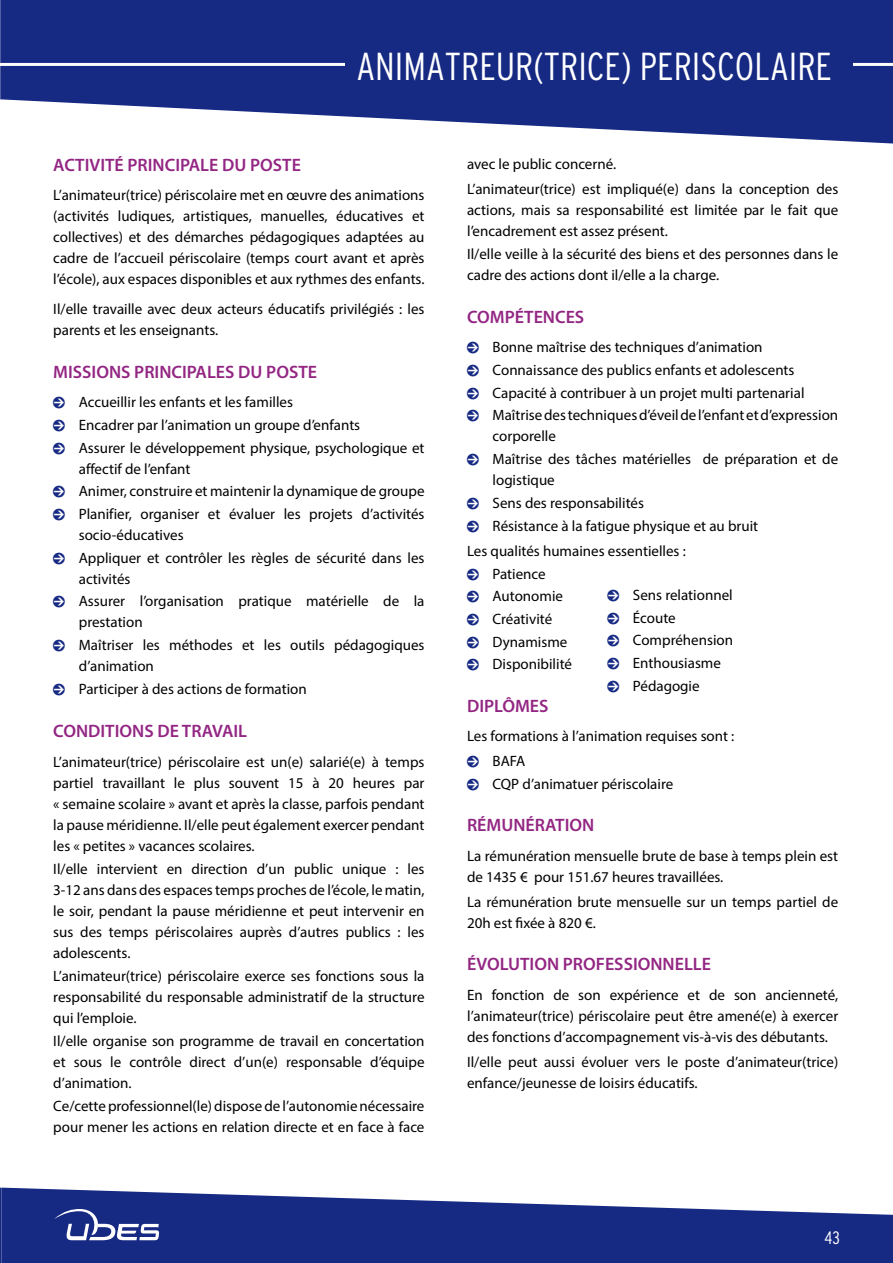
<style>
.page{position:relative;width:893px;height:1263px;background:#fff}
.page>*{position:absolute;margin:0;border:0;box-sizing:border-box;transform-origin:0 0}
.t1{font:300 condensed 39px "Interstate";color:#fff}
.t2{font:600 18px "Myriad Pro";color:#932683}
.t3{font:300 condensed 18px "Interstate";color:#fff}
.t4{font:15px/21px "Myriad Pro";color:#000}
.s1{font-family:"Pointers";color:#162983}
</style>
<div class="page">
<svg style="left:2px;top:1187px;width:891px;height:76px;fill:#162983"></svg>
<svg style="left:1px;top:0;width:892px;height:144px;fill:#162983"></svg>
<svg style="left:0;top:0;width:1px;height:100px"></svg>
<svg style="left:0;top:1188px;width:2px;height:75px"></svg>
<hr style="left:0;top:63px;width:893px;height:3px;background:#fff">
<svg style="left:54px;top:1209px;width:105px;height:31px"></svg>
<div style="left:345px;top:52px;width:508px;height:34px;background:#162983"></div>
<h1 class="t1" style="left:356px;top:43px;width:477px">ANIMATREUR(TRICE) PERISCOLAIRE</h1>
<p class="t2" style="left:53px;top:153px;width:249px">ACTIVITÉ PRINCIPALE DU POSTE</p>
<p class="t4" style="left:53px;top:185px;width:373px;text-align:justify">L’animateur(trice) périscolaire met en œuvre des animations (activités ludiques, artistiques, manuelles, éducatives et collectives) et des démarches pédagogiques adaptées au cadre de l’accueil périscolaire (temps court avant et après l’école), aux espaces disponibles et aux rythmes des enfants.</p>
<p class="t4" style="left:53px;top:298px;width:373px">Il/elle travaille avec deux acteurs éducatifs privilégiés : les parents et les enseignants.</p>
<p class="t2" style="left:53px;top:360px;width:265px">MISSIONS PRINCIPALES DU POSTE</p>
<p class="t4" style="left:53px;top:391px;width:373px;line-height:22.6px"><span class="s1">0</span> Accueillir les enfants et les familles<br><span class="s1">0</span> Encadrer par l’animation un groupe d’enfants<br><span class="s1">0</span> Assurer le développement physique, psychologique et</p>
<p class="t4" style="left:53px;top:457px;width:373px;line-height:22.6px;text-indent:26px">affectif de l’enfant<br><span class="s1">0</span> Animer, construire et maintenir la dynamique de groupe<br><span class="s1">0</span> Planifier, organiser et évaluer les projets d’activités</p>
<p class="t4" style="left:53px;top:523px;width:373px;line-height:22.6px;text-indent:26px">socio-éducatives<br><span class="s1">0</span> Appliquer et contrôler les règles de sécurité dans les</p>
<p class="t4" style="left:53px;top:567px;width:373px;line-height:22.6px;text-indent:26px">activités<br><span class="s1">0</span> Assurer l’organisation pratique matérielle de la</p>
<p class="t4" style="left:53px;top:611px;width:373px;line-height:22.6px;text-indent:26px">prestation<br><span class="s1">0</span> Maîtriser les méthodes et les outils pédagogiques</p>
<p class="t4" style="left:53px;top:654px;width:255px;line-height:23.2px;text-indent:26px">d’animation<br><span class="s1">0</span> Participer à des actions de formation</p>
<p class="t2" style="left:53px;top:720px;width:195px">CONDITIONS DE TRAVAIL</p>
<p class="t4" style="left:53px;top:751px;width:373px;text-align:justify">L’animateur(trice) périscolaire est un(e) salarié(e) à temps partiel travaillant le plus souvent 15 à 20 heures par « semaine scolaire » avant et après la classe, parfois pendant la pause méridienne. Il/elle peut également exercer pendant les « petites » vacances scolaires.</p>
<p class="t4" style="left:53px;top:858px;width:373px;text-align:justify">Il/elle intervient en direction d’un public unique : les 3-12 ans dans des espaces temps proches de l’école, le matin, le soir, pendant la pause méridienne et peut intervenir en sus des temps périscolaires auprès d’autres publics : les adolescents.</p>
<p class="t4" style="left:53px;top:965px;width:373px;text-align:justify">L’animateur(trice) périscolaire exerce ses fonctions sous la responsabilité du responsable administratif de la structure qui l’emploie.</p>
<p class="t4" style="left:53px;top:1030px;width:373px;text-align:justify">Il/elle organise son programme de travail en concertation et sous le contrôle direct d’un(e) responsable d’équipe d’animation.</p>
<p class="t4" style="left:53px;top:1096px;width:373px">Ce/cette professionnel(le) dispose de l’autonomie nécessaire pour mener les actions en relation directe et en face à face</p>
<p class="t4" style="left:467px;top:151px;width:373px;line-height:25.2px">avec le public concerné.<br>L’animateur(trice) est impliqué(e) dans la conception des</p>
<p class="t4" style="left:467px;top:199px;width:373px">actions, mais sa responsabilité est limitée par le fait que l’encadrement est assez présent.</p>
<p class="t4" style="left:467px;top:243px;width:373px">Il/elle veille à la sécurité des biens et des personnes dans le cadre des actions dont il/elle a la charge.</p>
<p class="t2" style="left:467px;top:305px;width:119px">COMPÉTENCES</p>
<p class="t4" style="left:467px;top:336px;width:373px;line-height:22.6px"><span class="s1">0</span> Bonne maîtrise des techniques d’animation<br><span class="s1">0</span> Connaissance des publics enfants et adolescents<br><span class="s1">0</span> Capacité à contribuer à un projet multi partenarial<br><span class="s1">0</span> Maîtrise des techniques d’éveil de l’enfant et d’expression</p>
<p class="t4" style="left:467px;top:425px;width:373px;line-height:22.6px;text-indent:26px">corporelle<br><span class="s1">0</span> Maîtrise des tâches matérielles de préparation et de</p>
<p class="t4" style="left:467px;top:469px;width:293px;line-height:22.6px;text-indent:26px">logistique<br><span class="s1">0</span> Sens des responsabilités<br><span class="s1">0</span> Résistance à la fatigue physique et au bruit</p>
<p class="t4" style="left:467px;top:539px;width:220px;line-height:22.6px">Les qualités humaines essentielles :<br><span class="s1">0</span> Patience<br><span class="s1">0</span> Autonomie<br><span class="s1">0</span> Créativité<br><span class="s1">0</span> Dynamisme<br><span class="s1">0</span> Disponibilité</p>
<p class="t2" style="left:467px;top:694px;width:83px">DIPLÔMES</p>
<p class="t4" style="left:467px;top:723px;width:269px;line-height:25.2px">Les formations à l’animation requises sont :<br><span class="s1">0</span> BAFA</p>
<p class="t4" style="left:467px;top:773px;width:208px"><span class="s1">0</span> CQP d’animatuer périscolaire</p>
<p class="t2" style="left:467px;top:814px;width:129px">RÉMUNÉRATION</p>
<p class="t4" style="left:467px;top:845px;width:373px">La rémunération mensuelle brute de base à temps plein est de 1435 € pour 151.67 heures travaillées.</p>
<p class="t4" style="left:467px;top:891px;width:373px">La rémunération brute mensuelle sur un temps partiel de<br>20h est fixée à 820 €.</p>
<p class="t2" style="left:467px;top:953px;width:245px">ÉVOLUTION PROFESSIONNELLE</p>
<p class="t4" style="left:467px;top:984px;width:373px;text-align:justify">En fonction de son expérience et de son ancienneté, l’animateur(trice) périscolaire peut être amené(e) à exercer des fonctions d’accompagnement vis-à-vis des débutants.</p>
<p class="t4" style="left:467px;top:1051px;width:373px">Il/elle peut aussi évoluer vers le poste d’animateur(trice) enfance/jeunesse de loisirs éducatifs.</p>
<p class="t4" style="left:607px;top:583px;width:127px;line-height:22.6px"><span class="s1">0</span> Sens relationnel<br><span class="s1">0</span> Écoute<br><span class="s1">0</span> Compréhension<br><span class="s1">0</span> Enthousiasme<br><span class="s1">0</span> Pédagogie</p>
<p class="t3" style="left:824px;top:1226px;width:17px">43</p>
</div>
